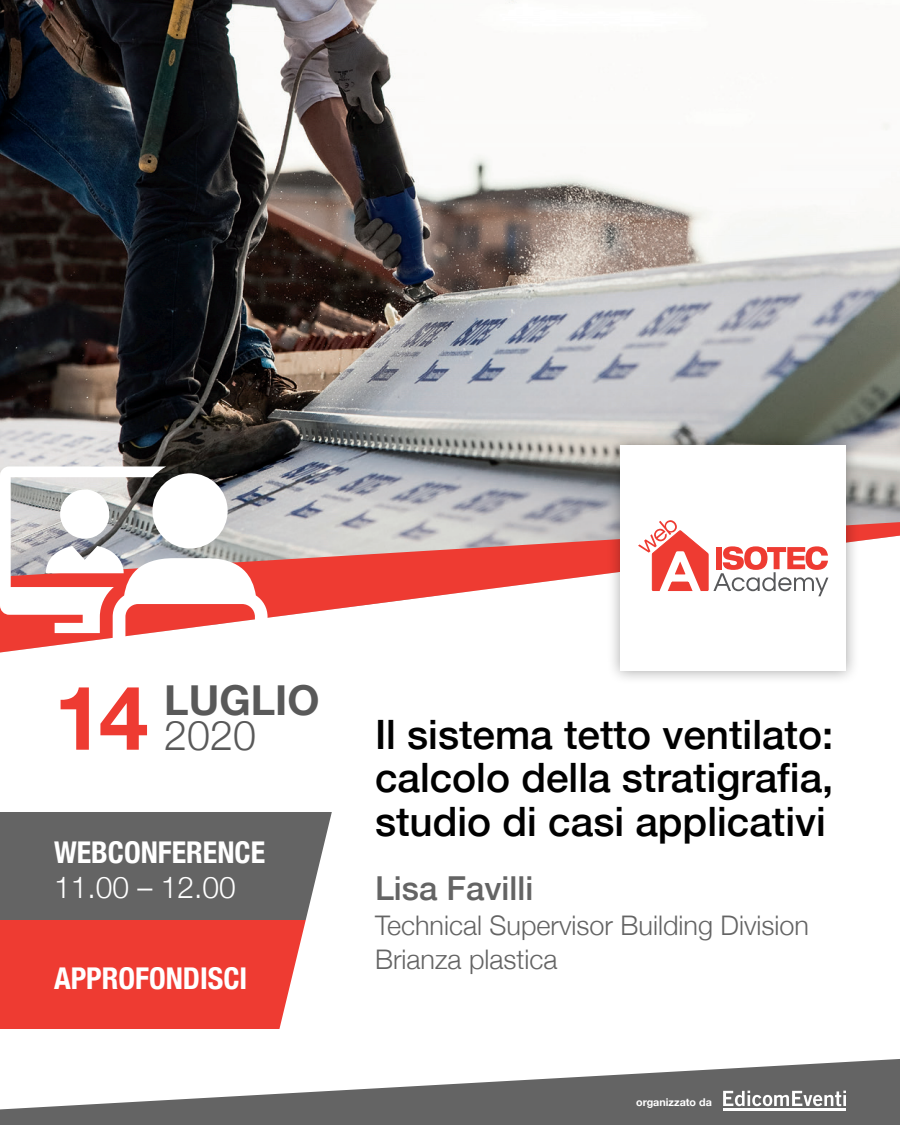
<style>
.page{position:relative;width:900px;height:1125px;background:#fff}
.page>*{position:absolute;margin:0;border:0;box-sizing:border-box;transform-origin:0 0}
.t1{font:700 88.95px "Helvetica Neue";color:#ee3b32}
.t2{font:700 41.25px "Helvetica Neue";color:#595959}
.t3{font:300 41.25px "Helvetica Neue";color:#595959}
.t4{font:500 40.5px/43.5px "Helvetica Neue";color:#000;text-align:justify}
.t5{font:500 33px "Helvetica Neue";color:#646464}
.t6{font:700 condensed 30px "Helvetica Neue";color:#fff}
.t7{font:300 30px "Helvetica Neue";color:#fff}
.t8{font:300 27px/34.5px "Helvetica Neue";color:#646464}
.t9{font:700 10.8px "Helvetica Neue";color:#fff}
</style>
<div class="page">
<div style="left:0;top:812px;width:375px;height:108px;background:#646464"></div>
<div style="left:0;top:920px;width:375px;height:108px;background:#ee3b32"></div>
<svg style="left:277px;top:812px;width:98px;height:217px;fill:#fff"></svg>
<img style="left:0;top:0;width:900px;height:522px">
<svg style="left:0;top:522px;width:900px;height:130px"></svg>
<svg style="left:0;top:1059px;width:900px;height:66px;fill:#646464"></svg>
<svg style="left:723px;top:1091px;width:123px;height:15px"></svg>
<hr style="left:723px;top:1109px;width:123px;height:2px;background:#fff">
<svg style="left:0;top:466px;width:267px;height:181px"></svg>
<div style="left:607px;top:432px;width:253px;height:253px;background:#000;opacity:.35"></div>
<div style="left:621px;top:446px;width:225px;height:225px;background:#fff"></div>
<svg style="left:638px;top:520px;width:190px;height:76px"></svg>
<p class="t1" style="left:54px;top:648px;width:96px">14</p>
<p class="t2" style="left:164px;top:668px;width:157px">LUGLIO</p>
<p class="t3" style="left:164px;top:702px;width:93px">2020</p>
<p class="t6" style="left:54px;top:828px;width:213px">WEBCONFERENCE</p>
<p class="t7" style="left:54px;top:863px;width:183px">11.00 – 12.00</p>
<p class="t6" style="left:54px;top:953px;width:195px">APPROFONDISCI</p>
<p class="t4" style="left:375px;top:710px;width:460px">Il sistema tetto ventilato: calcolo della stratigrafia, studio di casi applicativi</p>
<p class="t5" style="left:375px;top:862px;width:160px">Lisa Favilli</p>
<p class="t8" style="left:375px;top:906px;width:436px">Technical Supervisor Building Division<br>Brianza plastica</p>
<p class="t9" style="left:636px;top:1094px;width:77px">organizzato da</p>
</div>
